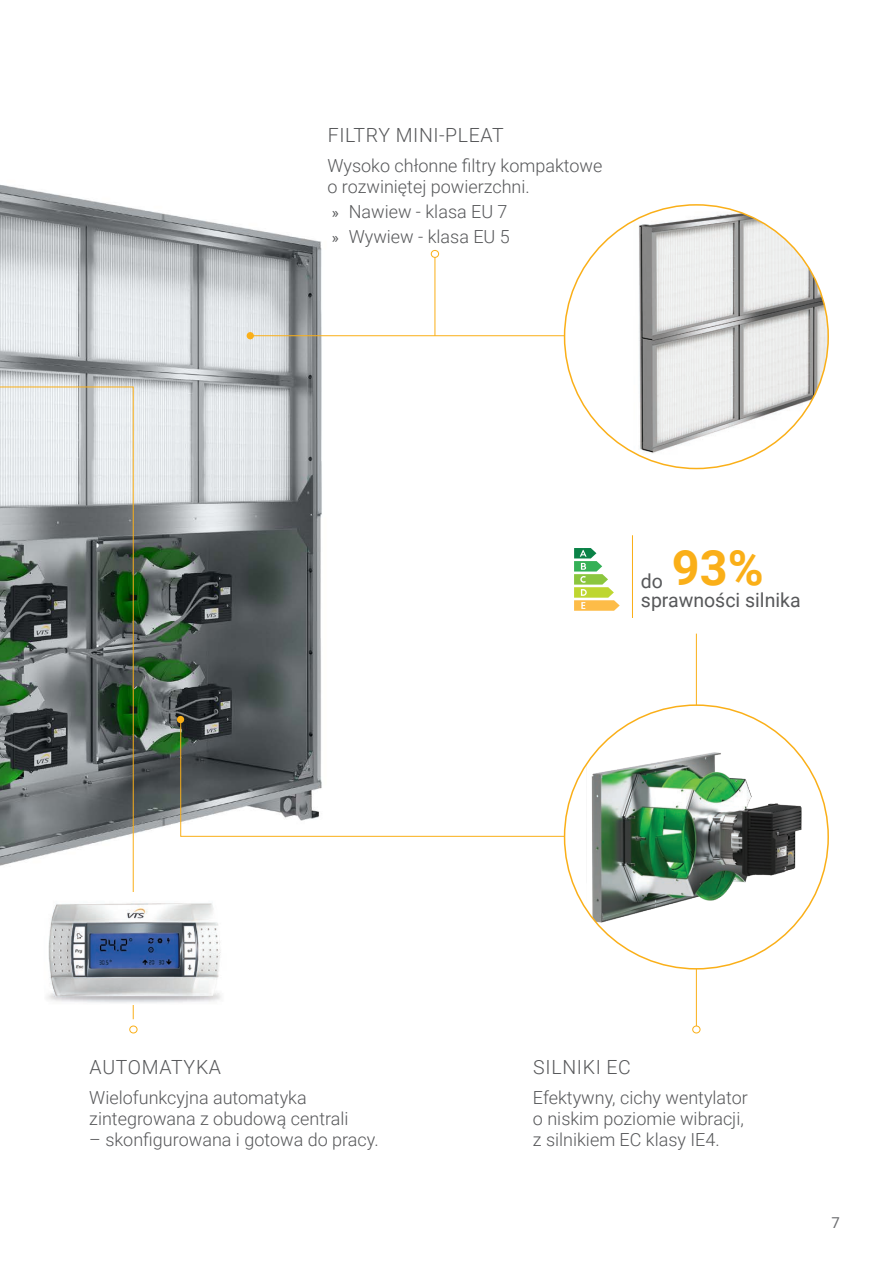
<style>
.page{position:relative;width:893px;height:1263px;background:#fff}
.page>*{position:absolute;margin:0;border:0;box-sizing:border-box;transform-origin:0 0}
.Bullets_1{font:700 48.75px "Roboto";color:#faaf18}
.naglowek_tekstu{font:300 19.5px "Roboto";letter-spacing:.035em;color:#57585a}
.Bullets_1-2{font:19.5px "Roboto";color:#57585a}
.wypunktowanie{font:300 18px/21px "Roboto";color:#57585a}
.t1{font:15px "Roboto";color:#6c6d70}
.s1{font-weight:400;font-size:15px}
</style>
<div class="page">
<img style="left:0;top:184px;width:419px;height:650px">
<svg style="left:180px;top:719px;width:578px;height:118px"></svg>
<div style="left:177px;top:716px;width:7px;height:7px;background:#faaf18;border-radius:50%"></div>
<hr style="left:696px;top:634px;width:1px;height:396px;background:#faaf18">
<div style="left:693px;top:1026px;width:7px;height:7px;background:#fff;border-radius:50%"></div>
<div style="left:692px;top:1026px;width:8px;height:7px;border:1px solid #faaf18;border-radius:50%"></div>
<div style="left:565px;top:705px;width:263px;height:264px;background:#fff;border-radius:50%"></div>
<img style="left:586px;top:737px;width:220px;height:200px">
<svg style="left:0;top:386px;width:134px;height:634px"></svg>
<div style="left:129px;top:1026px;width:8px;height:7px;border:1px solid #faaf18;border-radius:50%"></div>
<hr style="left:251px;top:335px;width:371px;height:1px;background:#faaf18">
<div style="left:247px;top:332px;width:7px;height:7px;background:#faaf18;border-radius:50%"></div>
<img style="left:574px;top:205px;width:254px;height:263px">
<hr style="left:435px;top:254px;width:1px;height:82px;background:#faaf18">
<div style="left:431px;top:250px;width:8px;height:7px;background:#fff;border-radius:50%"></div>
<div style="left:431px;top:250px;width:8px;height:8px;border:1px solid #faaf18;border-radius:50%"></div>
<img style="left:27px;top:893px;width:194px;height:111px">
<hr style="left:632px;top:535px;width:1px;height:83px;background:#faaf18">
<svg style="left:574px;top:548px;width:46px;height:63px"></svg>
<p class="naglowek_tekstu" style="left:328px;top:122px;width:178px">FILTRY MINI-PLEAT</p>
<p class="wypunktowanie" style="left:327px;top:154px;width:276px">Wysoko chłonne filtry kompaktowe o rozwiniętej powierzchni.</p>
<p class="wypunktowanie" style="left:332px;top:200px;width:177px"><span class="s1">»</span> Nawiew - klasa EU 7</p>
<p class="wypunktowanie" style="left:332px;top:226px;width:180px"><span class="s1">»</span> Wywiew - klasa EU 5</p>
<p class="Bullets_1-2" style="left:641px;top:567px;width:24px">do</p>
<p class="Bullets_1" style="left:672px;top:533px;width:93px">93%</p>
<p class="Bullets_1-2" style="left:641px;top:587px;width:161px">sprawności silnika</p>
<p class="naglowek_tekstu" style="left:90px;top:1053px;width:133px">AUTOMATYKA</p>
<p class="wypunktowanie" style="left:89px;top:1086px;width:261px">Wielofunkcyjna automatyka zintegrowana z obudową centrali</p>
<p class="wypunktowanie" style="left:89px;top:1128px;width:291px">– skonfigurowana i gotowa do pracy.</p>
<p class="naglowek_tekstu" style="left:533px;top:1053px;width:99px">SILNIKI EC</p>
<p class="wypunktowanie" style="left:533px;top:1086px;width:217px">Efektywny, cichy wentylator o niskim poziomie wibracji, z silnikiem EC klasy IE4.</p>
<p class="t1" style="left:831px;top:1212px;width:10px">7</p>
</div>
